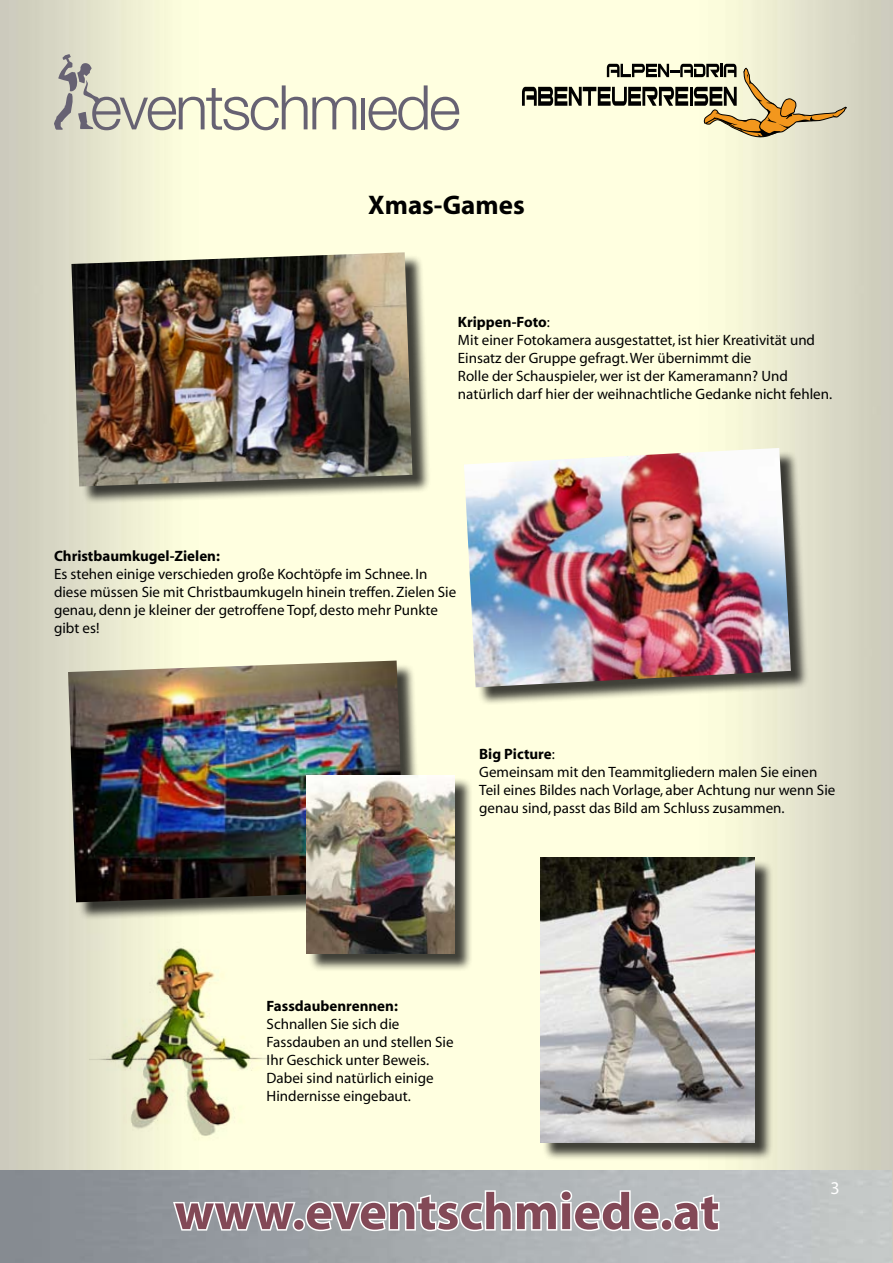
<style>
.page{position:relative;width:893px;height:1263px;background:#fff}
.page>*{position:absolute;margin:0;border:0;box-sizing:border-box;transform-origin:0 0}
.t1{font:700 52.5px "Myriad";color:#834957}
.t2{font:700 27px "Myriad";color:#000}
.t3{font:18px "Myriad";color:#fff}
.t4{font:15px/18px "Myriad";color:#000}
.t5{font:700 15px "Myriad";color:#000}
.s1{font-weight:700}
</style>
<div class="page">
<img style="left:0;top:0;width:893px;height:1263px">
<svg style="left:522px;top:64px;width:325px;height:75px;background:#ccc6a9"></svg>
<svg style="left:54px;top:54px;width:302px;height:76px;background:#deddc8"></svg>
<hr style="left:361px;top:98px;width:4px;height:31px;background:#676273">
<svg style="left:369px;top:85px;width:90px;height:45px;background:#d3d2c0"></svg>
<img style="left:0;top:1170px;width:892px;height:93px">
<svg style="left:171px;top:1200px;width:127px;height:33px"></svg>
<div style="left:293px;top:1218px;width:12px;height:13px;border:3px solid #fff;border-radius:50%"></div>
<svg style="left:304px;top:1188px;width:357px;height:45px"></svg>
<div style="left:660px;top:1218px;width:13px;height:13px;border:3px solid #fff;border-radius:50%"></div>
<svg style="left:671px;top:1192px;width:50px;height:41px"></svg>
<div style="left:70px;top:663px;width:359px;height:264px;background:#000;opacity:.75"></div>
<img style="left:68px;top:660px;width:337px;height:242px">
<div style="left:466px;top:450px;width:350px;height:262px;background:#000;opacity:.75"></div>
<img style="left:464px;top:448px;width:327px;height:239px">
<div style="left:308px;top:778px;width:172px;height:200px;background:#000;opacity:.75"></div>
<img style="left:306px;top:775px;width:149px;height:178px">
<div style="left:74px;top:255px;width:363px;height:257px;background:#000;opacity:.75"></div>
<img style="left:71px;top:252px;width:341px;height:234px">
<div style="left:542px;top:860px;width:238px;height:307px;background:#000;opacity:.75"></div>
<img style="left:540px;top:857px;width:214px;height:285px">
<img style="left:89px;top:933px;width:188px;height:215px">
<h2 class="t2" style="left:368px;top:191px;width:158px">Xmas-Games</h2>
<p class="t4" style="left:458px;top:314px;width:376px"><span class="s1">Krippen-Foto</span>:<br>Mit einer Fotokamera ausgestattet, ist hier Kreativität und Einsatz der Gruppe gefragt. Wer übernimmt die<br>Rolle der Schauspieler, wer ist der Kameramann? Und natürlich darf hier der weihnachtliche Gedanke nicht fehlen.</p>
<p class="t5" style="left:54px;top:549px;width:167px">Christbaumkugel-Zielen:</p>
<p class="t4" style="left:54px;top:566px;width:404px">Es stehen einige verschieden große Kochtöpfe im Schnee. In diese müssen Sie mit Christbaumkugeln hinein treffen. Zielen Sie genau, denn je kleiner der getroffene Topf, desto mehr Punkte gibt es!</p>
<p class="t4" style="left:479px;top:746px;width:358px"><span class="s1">Big Picture</span>:<br>Gemeinsam mit den Teammitgliedern malen Sie einen Teil eines Bildes nach Vorlage, aber Achtung nur wenn Sie genau sind, passt das Bild am Schluss zusammen.</p>
<p class="t5" style="left:267px;top:999px;width:133px">Fassdaubenrennen:</p>
<p class="t4" style="left:267px;top:1016px;width:188px">Schnallen Sie sich die<br>Fassdauben an und stellen Sie<br>Ihr Geschick unter Beweis.<br>Dabei sind natürlich einige<br>Hindernisse eingebaut.</p>
<h1 class="t1" style="left:174px;top:1184px;width:546px">www.eventschmiede.at</h1>
<p class="t3" style="left:831px;top:1178px;width:11px">3</p>
</div>
